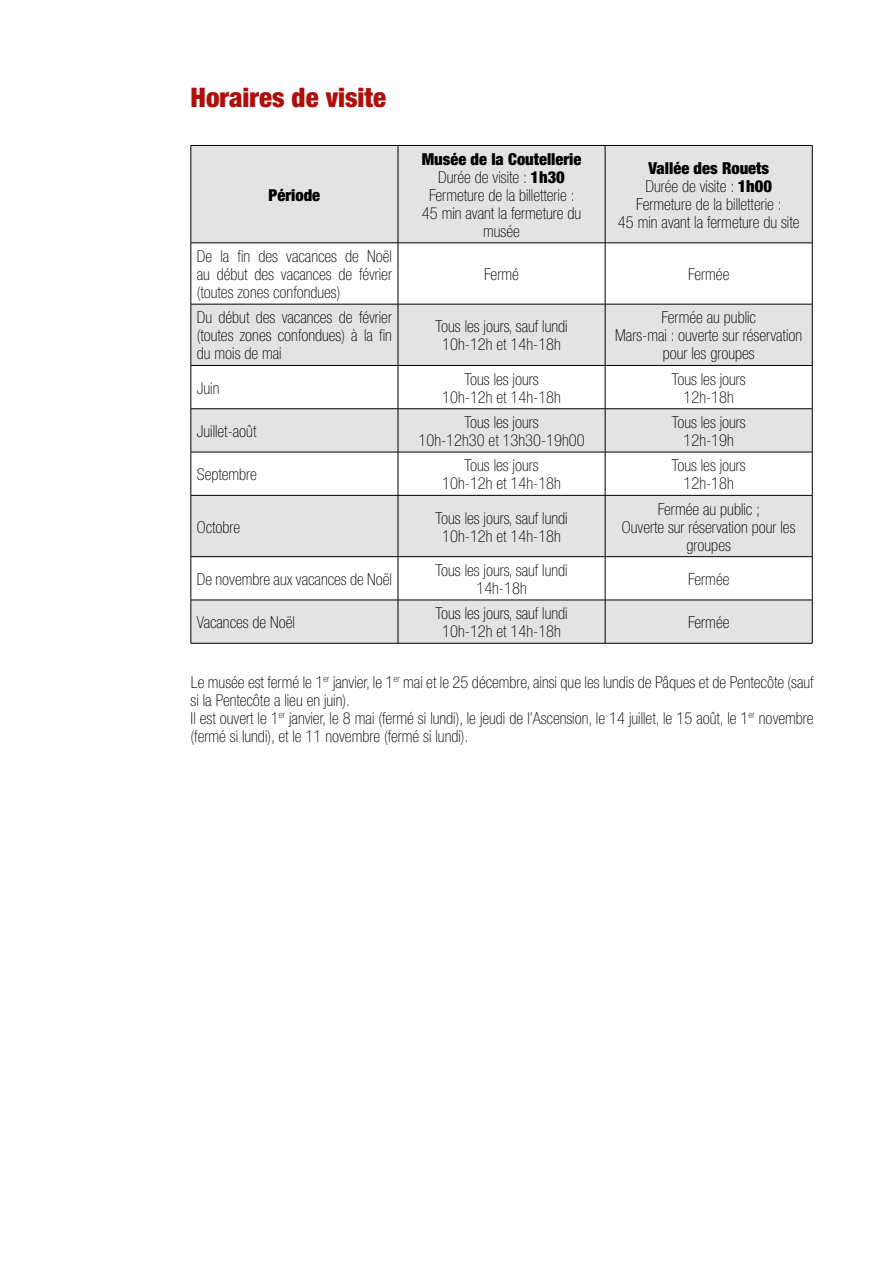
<style>
.page{position:relative;width:893px;height:1263px;background:#fff}
.page>*{position:absolute;margin:0;border:0;box-sizing:border-box;transform-origin:0 0}
.t1{font:900 condensed 27px "Helvetica Neue";color:#ae0f0a}
.t2{font:100 condensed 16.5px/18px "Helvetica Neue";color:#000;text-align:center}
.t3{font:900 condensed 16.5px "Helvetica Neue";color:#000}
.s1{font-weight:900}
</style>
<div class="page">
<svg style="left:192px;top:146px;width:620px;height:497px;fill:#e3e3e3"></svg>
<hr style="left:398px;top:145px;width:207px;height:1px;background:#000">
<hr style="left:605px;top:145px;width:207px;height:1px;background:#000">
<hr style="left:605px;top:146px;width:1px;height:97px;background:#000">
<hr style="left:812px;top:146px;width:1px;height:97px;background:#000">
<hr style="left:398px;top:243px;width:207px;height:1px;background:#000">
<hr style="left:605px;top:243px;width:207px;height:1px;background:#000">
<hr style="left:605px;top:243px;width:1px;height:61px;background:#000">
<hr style="left:812px;top:243px;width:1px;height:61px;background:#000">
<hr style="left:398px;top:304px;width:207px;height:1px;background:#000">
<hr style="left:605px;top:304px;width:207px;height:1px;background:#000">
<hr style="left:605px;top:304px;width:1px;height:61px;background:#000">
<hr style="left:812px;top:304px;width:1px;height:61px;background:#000">
<hr style="left:398px;top:365px;width:207px;height:1px;background:#000">
<hr style="left:605px;top:365px;width:207px;height:1px;background:#000">
<hr style="left:605px;top:366px;width:1px;height:43px;background:#000">
<hr style="left:812px;top:366px;width:1px;height:43px;background:#000">
<hr style="left:398px;top:408px;width:207px;height:1px;background:#000">
<hr style="left:605px;top:408px;width:207px;height:1px;background:#000">
<hr style="left:605px;top:409px;width:1px;height:43px;background:#000">
<hr style="left:812px;top:409px;width:1px;height:43px;background:#000">
<hr style="left:398px;top:452px;width:207px;height:1px;background:#000">
<hr style="left:605px;top:452px;width:207px;height:1px;background:#000">
<hr style="left:605px;top:452px;width:1px;height:43px;background:#000">
<hr style="left:812px;top:452px;width:1px;height:43px;background:#000">
<hr style="left:398px;top:495px;width:207px;height:1px;background:#000">
<hr style="left:605px;top:495px;width:207px;height:1px;background:#000">
<hr style="left:605px;top:495px;width:1px;height:61px;background:#000">
<hr style="left:812px;top:495px;width:1px;height:61px;background:#000">
<hr style="left:398px;top:556px;width:207px;height:1px;background:#000">
<hr style="left:605px;top:556px;width:207px;height:1px;background:#000">
<hr style="left:605px;top:557px;width:1px;height:43px;background:#000">
<hr style="left:812px;top:557px;width:1px;height:43px;background:#000">
<hr style="left:398px;top:600px;width:207px;height:1px;background:#000">
<hr style="left:605px;top:600px;width:207px;height:1px;background:#000">
<hr style="left:605px;top:600px;width:1px;height:43px;background:#000">
<hr style="left:812px;top:600px;width:1px;height:43px;background:#000">
<hr style="left:398px;top:643px;width:207px;height:1px;background:#000">
<hr style="left:605px;top:643px;width:207px;height:1px;background:#000">
<hr style="left:191px;top:145px;width:207px;height:1px;background:#000">
<hr style="left:191px;top:146px;width:1px;height:97px;background:#000">
<hr style="left:398px;top:146px;width:1px;height:97px;background:#000">
<hr style="left:191px;top:243px;width:207px;height:1px;background:#000">
<hr style="left:191px;top:243px;width:1px;height:61px;background:#000">
<hr style="left:398px;top:243px;width:1px;height:61px;background:#000">
<hr style="left:191px;top:304px;width:207px;height:1px;background:#000">
<hr style="left:191px;top:304px;width:1px;height:61px;background:#000">
<hr style="left:398px;top:304px;width:1px;height:61px;background:#000">
<hr style="left:191px;top:365px;width:207px;height:1px;background:#000">
<hr style="left:191px;top:366px;width:1px;height:43px;background:#000">
<hr style="left:398px;top:366px;width:1px;height:43px;background:#000">
<hr style="left:191px;top:408px;width:207px;height:1px;background:#000">
<hr style="left:191px;top:409px;width:1px;height:43px;background:#000">
<hr style="left:398px;top:409px;width:1px;height:43px;background:#000">
<hr style="left:191px;top:452px;width:207px;height:1px;background:#000">
<hr style="left:191px;top:452px;width:1px;height:43px;background:#000">
<hr style="left:398px;top:452px;width:1px;height:43px;background:#000">
<hr style="left:191px;top:495px;width:207px;height:1px;background:#000">
<hr style="left:191px;top:495px;width:1px;height:61px;background:#000">
<hr style="left:398px;top:495px;width:1px;height:61px;background:#000">
<hr style="left:191px;top:556px;width:207px;height:1px;background:#000">
<hr style="left:191px;top:557px;width:1px;height:43px;background:#000">
<hr style="left:398px;top:557px;width:1px;height:43px;background:#000">
<hr style="left:191px;top:600px;width:207px;height:1px;background:#000">
<hr style="left:191px;top:600px;width:1px;height:43px;background:#000">
<hr style="left:398px;top:600px;width:1px;height:43px;background:#000">
<hr style="left:191px;top:643px;width:207px;height:1px;background:#000">
<h1 class="t1" style="left:191px;top:81px;width:197px">Horaires de visite</h1>
<p class="t3" style="left:269px;top:185px;width:53px">Période</p>
<p class="t2" style="left:197px;top:247px;width:197px;text-align:justify">De la fin des vacances de Noël au début des vacances de février (toutes zones confondues)</p>
<p class="t2" style="left:422px;top:150px;width:161px"><span class="s1">Musée de la Coutellerie<br></span>Durée de visite : <span class="s1">1h30<br></span>Fermeture de la billetterie :<br>45 min avant la fermeture du musée</p>
<p class="t2" style="left:618px;top:159px;width:183px"><span class="s1">Vallée des Rouets<br></span>Durée de visite : <span class="s1">1h00<br></span>Fermeture de la billetterie :<br>45 min avant la fermeture du site</p>
<p class="t2" style="left:484px;top:265px;width:36px">Fermé</p>
<p class="t2" style="left:688px;top:265px;width:43px">Fermée</p>
<p class="t2" style="left:197px;top:308px;width:197px;text-align:justify">Du début des vacances de février (toutes zones confondues) à la fin du mois de mai</p>
<p class="t2" style="left:435px;top:317px;width:134px">Tous les jours, sauf lundi<br>10h-12h et 14h-18h</p>
<p class="t2" style="left:615px;top:308px;width:188px">Fermée au public<br>Mars-mai : ouverte sur réservation pour les groupes</p>
<p class="t2" style="left:197px;top:379px;width:24px">Juin</p>
<p class="t2" style="left:442px;top:370px;width:120px">Tous les jours<br>10h-12h et 14h-18h</p>
<p class="t2" style="left:672px;top:370px;width:76px">Tous les jours<br>12h-18h</p>
<p class="t2" style="left:197px;top:422px;width:61px">Juillet-août</p>
<p class="t2" style="left:418px;top:413px;width:168px">Tous les jours<br>10h-12h30 et 13h30-19h00</p>
<p class="t2" style="left:672px;top:413px;width:76px">Tous les jours<br>12h-19h</p>
<p class="t2" style="left:197px;top:465px;width:62px">Septembre</p>
<p class="t2" style="left:442px;top:456px;width:120px">Tous les jours<br>10h-12h et 14h-18h</p>
<p class="t2" style="left:672px;top:456px;width:76px">Tous les jours<br>12h-18h</p>
<p class="t2" style="left:197px;top:518px;width:45px">Octobre</p>
<p class="t2" style="left:435px;top:509px;width:134px">Tous les jours, sauf lundi<br>10h-12h et 14h-18h</p>
<p class="t2" style="left:622px;top:500px;width:175px">Fermée au public ;<br>Ouverte sur réservation pour les groupes</p>
<p class="t2" style="left:197px;top:570px;width:197px">De novembre aux vacances de Noël</p>
<p class="t2" style="left:435px;top:561px;width:134px">Tous les jours, sauf lundi<br>14h-18h</p>
<p class="t2" style="left:688px;top:570px;width:43px">Fermée</p>
<p class="t2" style="left:197px;top:613px;width:100px">Vacances de Noël</p>
<p class="t2" style="left:436px;top:604px;width:134px">Tous les jours, sauf lundi<br>10h-12h et 14h-18h</p>
<p class="t2" style="left:688px;top:613px;width:43px">Fermée</p>
<p class="t2" style="left:191px;top:673px;width:624px;text-align:left">Le musée est fermé le 1<sup>er</sup> janvier, le 1<sup>er</sup> mai et le 25 décembre, ainsi que les lundis de Pâques et de Pentecôte (sauf si la Pentecôte a lieu en juin).<br>Il est ouvert le 1<sup>er</sup> janvier, le 8 mai (fermé si lundi), le jeudi de l’Ascension, le 14 juillet, le 15 août, le 1<sup>er</sup> novembre (fermé si lundi), et le 11 novembre (fermé si lundi).</p>
</div>
